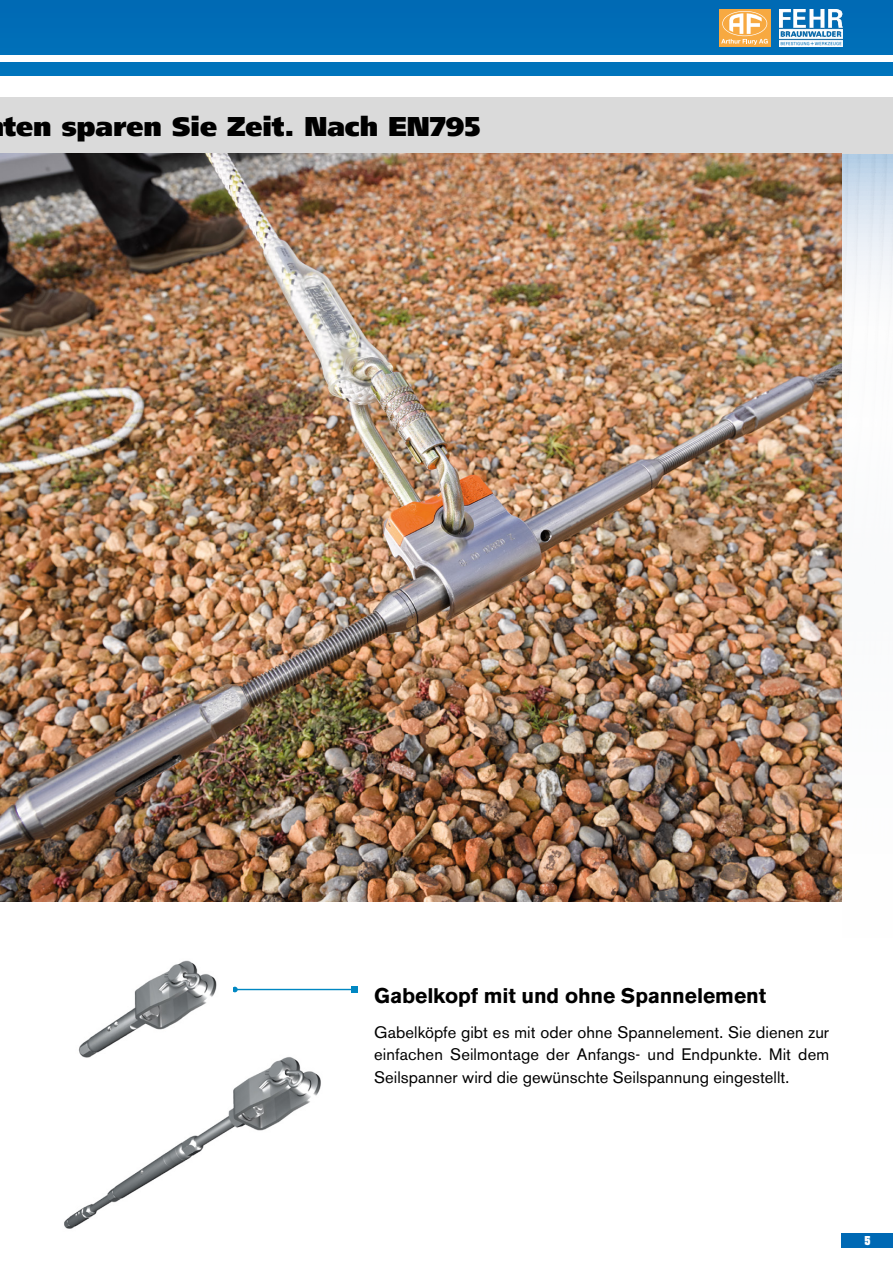
<style>
.page{position:relative;width:893px;height:1263px;background:#006eb7}
.page>*{position:absolute;margin:0;border:0;box-sizing:border-box;transform-origin:0 0}
.t1{font:900 27px "Frutiger";color:#000}
.t2{font:700 21px "Akzidenz Grotesk BE";letter-spacing:-.005em;color:#000}
.t3{font:16.5px/22.6px "Akzidenz Grotesk BE";letter-spacing:.005em;color:#000;text-align:justify}
.t4{font:700 10.5px "Aachen";color:#fff;scale:.8 1}
</style>
<div class="page">
<div style="left:0;top:77px;width:893px;height:21px;background:#fff"></div>
<div style="left:0;top:55px;width:893px;height:7px;background:#fff"></div>
<div style="left:0;top:98px;width:893px;height:1165px;background:#fff"></div>
<div style="left:0;top:98px;width:893px;height:56px;background:#dadada"></div>
<div style="left:719px;top:10px;width:51px;height:37px;background:#f7a941"></div>
<svg style="left:721px;top:11px;width:47px;height:34px"></svg>
<img style="left:779px;top:10px;width:63px;height:37px">
<div style="left:842px;top:1233px;width:51px;height:15px;background:#0069b4"></div>
<img style="left:1px;top:154px;width:841px;height:747px">
<img style="left:64px;top:1057px;width:257px;height:172px">
<hr style="left:235px;top:989px;width:120px;height:1px;background:#0087c2">
<div style="left:351px;top:986px;width:7px;height:7px;background:#0087c2"></div>
<svg style="left:233px;top:987px;width:5px;height:5px"></svg>
<img style="left:73px;top:960px;width:159px;height:111px">
<h1 class="t1" style="left:4px;top:110px;width:478px">ten sparen Sie Zeit. Nach EN795</h1>
<p class="t2" style="left:374px;top:983px;width:393px">Gabelkopf mit und ohne Spannelement</p>
<p class="t3" style="left:374px;top:1021px;width:456px">Gabelköpfe gibt es mit oder ohne Spannelement. Sie dienen zur einfachen Seilmontage der Anfangs- und Endpunkte. Mit dem Seilspanner wird die gewünschte Seilspannung eingestellt.</p>
<p class="t4" style="left:865px;top:1233px;width:8px">5</p>
</div>
